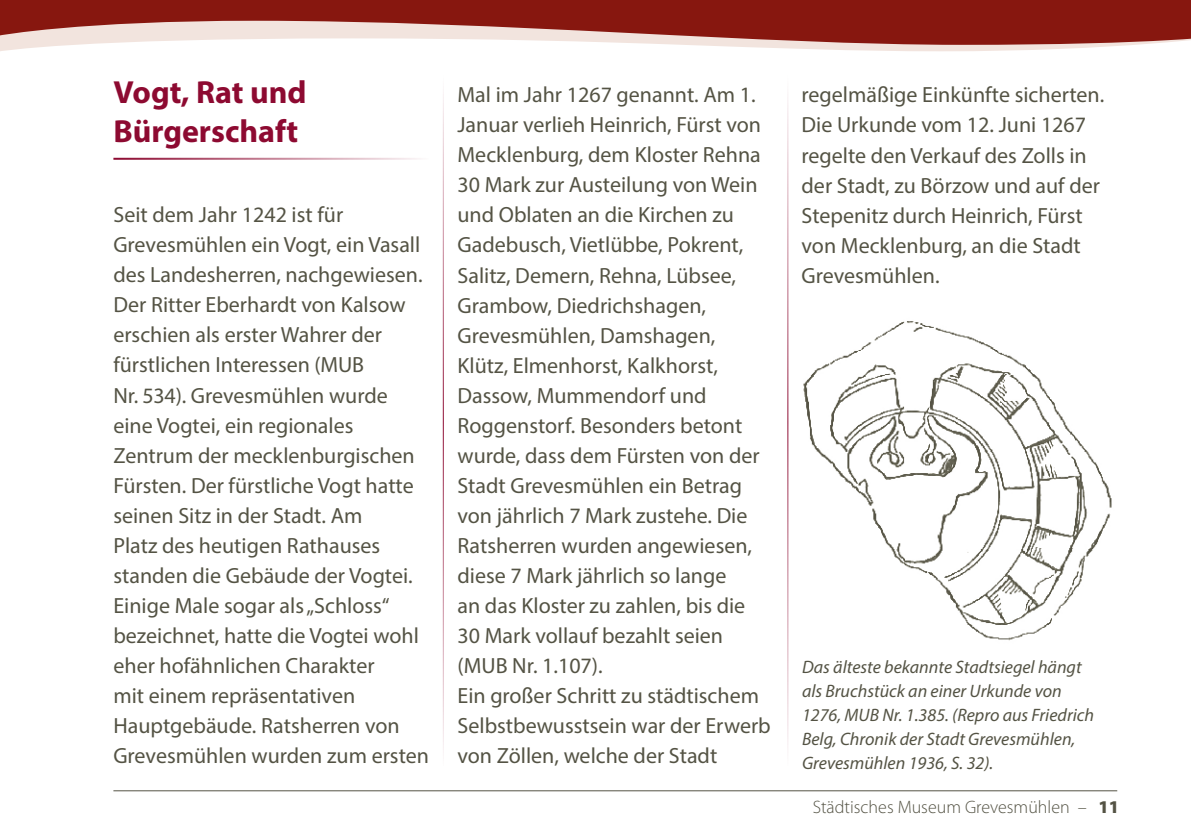
<style>
.page{position:relative;width:1191px;height:840px;background:#fff}
.page>*{position:absolute;margin:0;border:0;box-sizing:border-box;transform-origin:0 0}
.t1{font:700 32px/38px "Myriad Pro";color:#8d0a31}
.t2{font:22px/30px "Myriad Pro";color:#545344}
.t3{font:italic 18px/24px "Myriad Pro";color:#545344}
.t4{font:300 18px "Myriad Pro";color:#545344}
.s1{font-weight:900}
</style>
<div class="page">
<hr style="left:113px;top:790px;width:1004px;height:1px;background:#545344">
<svg style="left:0;top:45px;width:1129px;height:6px"></svg>
<svg style="left:0;top:0;width:1191px;height:45px;background:#a44f48"></svg>
<img style="left:788px;top:300px;width:324px;height:348px">
<hr style="left:113px;top:158px;width:316px;height:2px;background:#8d0a31">
<hr style="left:443px;top:72px;width:1px;height:693px;background:#8d0a31">
<hr style="left:787px;top:72px;width:1px;height:693px;background:#8d0a31">
<h1 class="t1" style="left:113px;top:73px;width:195px">Vogt, Rat und<br>Bürgerschaft</h1>
<p class="t2" style="left:113px;top:199px;width:317px">Seit dem Jahr 1242 ist für<br>Grevesmühlen ein Vogt, ein Vasall des Landesherren, nachgewiesen.<br>Der Ritter Eberhardt von Kalsow erschien als erster Wahrer der fürstlichen Interessen (MUB<br>Nr. 534). Grevesmühlen wurde eine Vogtei, ein regionales<br>Zentrum der mecklenburgischen<br>Fürsten. Der fürstliche Vogt hatte seinen Sitz in der Stadt. Am<br>Platz des heutigen Rathauses standen die Gebäude der Vogtei.<br>Einige Male sogar als „Schloss“ bezeichnet, hatte die Vogtei wohl eher hofähnlichen Charakter<br>mit einem repräsentativen<br>Hauptgebäude. Ratsherren von<br>Grevesmühlen wurden zum ersten</p>
<p class="t2" style="left:457px;top:79px;width:315px">Mal im Jahr 1267 genannt. Am 1.<br>Januar verlieh Heinrich, Fürst von<br>Mecklenburg, dem Kloster Rehna<br>30 Mark zur Austeilung von Wein und Oblaten an die Kirchen zu<br>Gadebusch, Vietlübbe, Pokrent,<br>Salitz, Demern, Rehna, Lübsee,<br>Grambow, Diedrichshagen,<br>Grevesmühlen, Damshagen,<br>Klütz, Elmenhorst, Kalkhorst,<br>Dassow, Mummendorf und<br>Roggenstorf. Besonders betont wurde, dass dem Fürsten von der<br>Stadt Grevesmühlen ein Betrag von jährlich 7 Mark zustehe. Die<br>Ratsherren wurden angewiesen, diese 7 Mark jährlich so lange<br>an das Kloster zu zahlen, bis die<br>30 Mark vollauf bezahlt seien (MUB Nr. 1.107).<br>Ein großer Schritt zu städtischem<br>Selbstbewusstsein war der Erwerb von Zöllen, welche der Stadt</p>
<p class="t2" style="left:801px;top:80px;width:304px">regelmäßige Einkünfte sicherten.<br>Die Urkunde vom 12. Juni 1267 regelte den Verkauf des Zolls in der Stadt, zu Börzow und auf der<br>Stepenitz durch Heinrich, Fürst von Mecklenburg, an die Stadt<br>Grevesmühlen.</p>
<p class="t3" style="left:802px;top:654px;width:293px">Das älteste bekannte Stadtsiegel hängt als Bruchstück an einer Urkunde von 1276, MUB Nr. 1.385. (Repro aus Friedrich Belg, Chronik der Stadt Grevesmühlen, Grevesmühlen 1936, S. 32).</p>
<p class="t4" style="left:812px;top:795px;width:308px">Städtisches Museum Grevesmühlen – <span class="s1">11</span></p>
</div>
